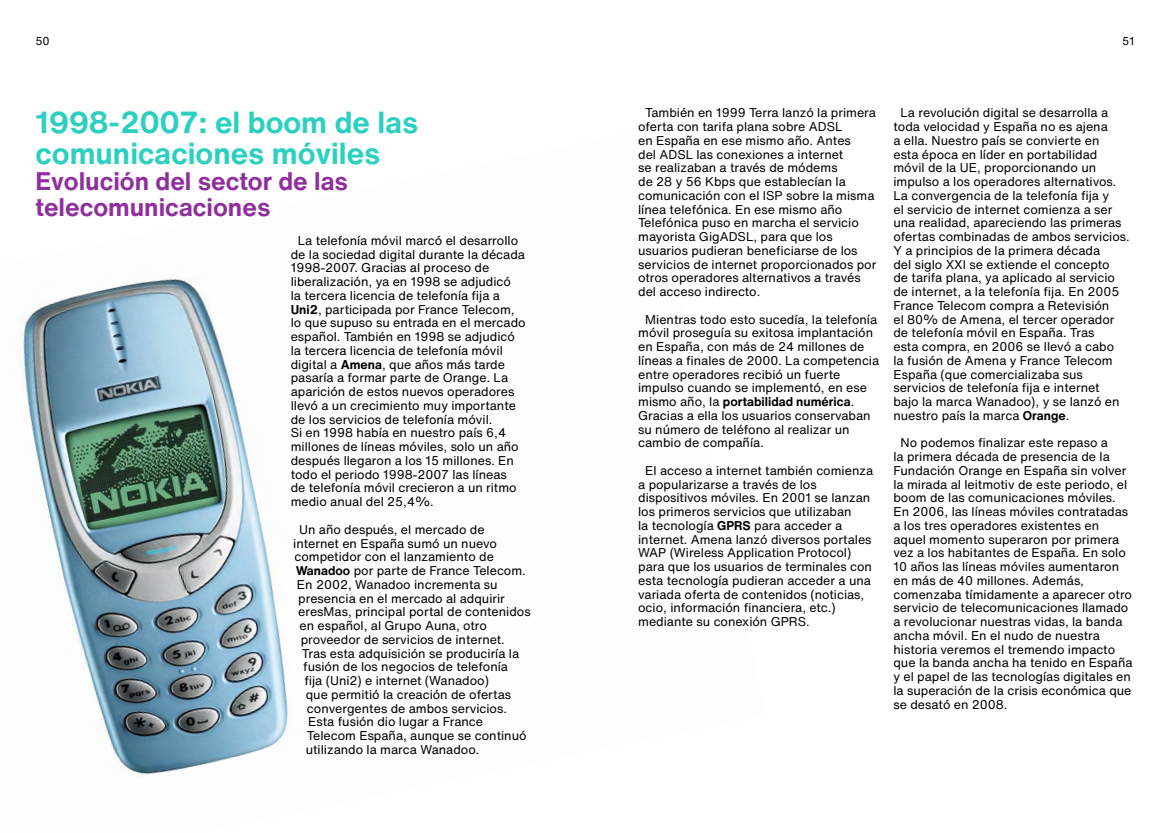
<style>
.page{position:relative;width:1170px;height:833px;background:#fff}
.page>*{position:absolute;margin:0;border:0;box-sizing:border-box;transform-origin:0 0}
.t1{font:700 30px/31.2px "Helvetica Now Text";color:#2cd0c0}
.t2{font:700 25px/26.2px "Helvetica Now Text";color:#902e9e}
.t3{font:12.5px/13.8px "Helvetica Now Text";color:#000}
.t4{font:11.25px "Helvetica Now Text";color:#000}
.s1{font-weight:700}
</style>
<div class="page">
<img style="left:19px;top:276px;width:269px;height:499px">
<p class="t4" style="left:35px;top:33px;width:16px">50</p>
<p class="t4" style="left:1122px;top:33px;width:14px">51</p>
<h1 class="t1" style="left:35px;top:106px;width:384px">1998-2007: el boom de las comunicaciones móviles</h1>
<h2 class="t2" style="left:35px;top:167px;width:314px">Evolución del sector de las telecomunicaciones</h2>
<p class="t3" style="left:291px;top:233px;width:236px;text-indent:7px">La telefonía móvil marcó el desarrollo de la sociedad digital durante la década 1998-2007. Gracias al proceso de liberalización, ya en 1998 se adjudicó<br>la tercera licencia de telefonía fija a <span class="s1">Uni2</span>, participada por France Telecom, lo que supuso su entrada en el mercado español. También en 1998 se adjudicó la tercera licencia de telefonía móvil digital a <span class="s1">Amena</span>, que años más tarde pasaría a formar parte de Orange. La aparición de estos nuevos operadores llevó a un crecimiento muy importante de los servicios de telefonía móvil.<br>Si en 1998 había en nuestro país 6,4 millones de líneas móviles, solo un año después llegaron a los 15 millones. En todo el periodo 1998-2007 las líneas<br>de telefonía móvil crecieron a un ritmo medio anual del 25,4%.</p>
<p class="t3" style="left:299px;top:522px;width:187px">Un año después, el mercado de</p>
<p class="t3" style="left:293px;top:536px;width:205px">internet en España sumó un nuevo</p>
<p class="t3" style="left:294px;top:549px;width:201px">competidor con el lanzamiento de</p>
<p class="t3" style="left:296px;top:563px;width:231px"><span class="s1">Wanadoo</span> por parte de France Telecom.</p>
<p class="t3" style="left:297px;top:577px;width:202px">En 2002, Wanadoo incrementa su</p>
<p class="t3" style="left:298px;top:591px;width:208px">presencia en el mercado al adquirir</p>
<p class="t3" style="left:298px;top:604px;width:234px">eresMas, principal portal de contenidos</p>
<p class="t3" style="left:299px;top:618px;width:189px">en español, al Grupo Auna, otro</p>
<p class="t3" style="left:301px;top:632px;width:205px">proveedor de servicios de internet.</p>
<p class="t3" style="left:302px;top:646px;width:219px">Tras esta adquisición se produciría la</p>
<p class="t3" style="left:303px;top:659px;width:206px">fusión de los negocios de telefonía</p>
<p class="t3" style="left:304px;top:673px;width:186px">fija (Uni2) e internet (Wanadoo)</p>
<p class="t3" style="left:306px;top:687px;width:207px">que permitió la creación de ofertas</p>
<p class="t3" style="left:307px;top:701px;width:201px">convergentes de ambos servicios.</p>
<p class="t3" style="left:308px;top:714px;width:176px">Esta fusión dio lugar a France</p>
<p class="t3" style="left:307px;top:728px;width:221px">Telecom España, aunque se continuó</p>
<p class="t3" style="left:306px;top:742px;width:175px">utilizando la marca Wanadoo.</p>
<p class="t3" style="left:638px;top:106px;width:240px;text-indent:7px">También en 1999 Terra lanzó la primera oferta con tarifa plana sobre ADSL<br>en España en ese mismo año. Antes<br>del ADSL las conexiones a internet<br>se realizaban a través de módems<br>de 28 y 56 Kbps que establecían la comunicación con el ISP sobre la misma línea telefónica. En ese mismo año Telefónica puso en marcha el servicio mayorista GigADSL, para que los usuarios pudieran beneficiarse de los servicios de internet proporcionados por otros operadores alternativos a través del acceso indirecto.</p>
<p class="t3" style="left:638px;top:312px;width:242px;text-indent:7px">Mientras todo esto sucedía, la telefonía móvil proseguía su exitosa implantación en España, con más de 24 millones de líneas a finales de 2000. La competencia entre operadores recibió un fuerte impulso cuando se implementó, en ese mismo año, la <span class="s1">portabilidad numérica</span>.<br>Gracias a ella los usuarios conservaban su número de teléfono al realizar un cambio de compañía.</p>
<p class="t3" style="left:638px;top:463px;width:236px;text-indent:7px">El acceso a internet también comienza a popularizarse a través de los dispositivos móviles. En 2001 se lanzan los primeros servicios que utilizaban<br>la tecnología <span class="s1">GPRS</span> para acceder a internet. Amena lanzó diversos portales WAP (Wireless Application Protocol) para que los usuarios de terminales con esta tecnología pudieran acceder a una variada oferta de contenidos (noticias, ocio, información financiera, etc.) mediante su conexión GPRS.</p>
<p class="t3" style="left:893px;top:106px;width:238px;text-indent:7px">La revolución digital se desarrolla a toda velocidad y España no es ajena<br>a ella. Nuestro país se convierte en<br>esta época en líder en portabilidad móvil de la UE, proporcionando un impulso a los operadores alternativos.<br>La convergencia de la telefonía fija y<br>el servicio de internet comienza a ser una realidad, apareciendo las primeras ofertas combinadas de ambos servicios.<br>Y a principios de la primera década<br>del siglo XXI se extiende el concepto<br>de tarifa plana, ya aplicado al servicio de internet, a la telefonía fija. En 2005<br>France Telecom compra a Retevisión<br>el 80% de Amena, el tercer operador de telefonía móvil en España. Tras<br>esta compra, en 2006 se llevó a cabo<br>la fusión de Amena y France Telecom España (que comercializaba sus servicios de telefonía fija e internet<br>bajo la marca Wanadoo), y se lanzó en nuestro país la marca <span class="s1">Orange</span>.</p>
<p class="t3" style="left:893px;top:436px;width:241px;text-indent:7px">No podemos finalizar este repaso a<br>la primera década de presencia de la Fundación Orange en España sin volver la mirada al leitmotiv de este periodo, el boom de las comunicaciones móviles.<br>En 2006, las líneas móviles contratadas a los tres operadores existentes en aquel momento superaron por primera vez a los habitantes de España. En solo 10 años las líneas móviles aumentaron en más de 40 millones. Además, comenzaba tímidamente a aparecer otro servicio de telecomunicaciones llamado a revolucionar nuestras vidas, la banda ancha móvil. En el nudo de nuestra historia veremos el tremendo impacto que la banda ancha ha tenido en España y el papel de las tecnologías digitales en la superación de la crisis económica que se desató en 2008.</p>
</div>
